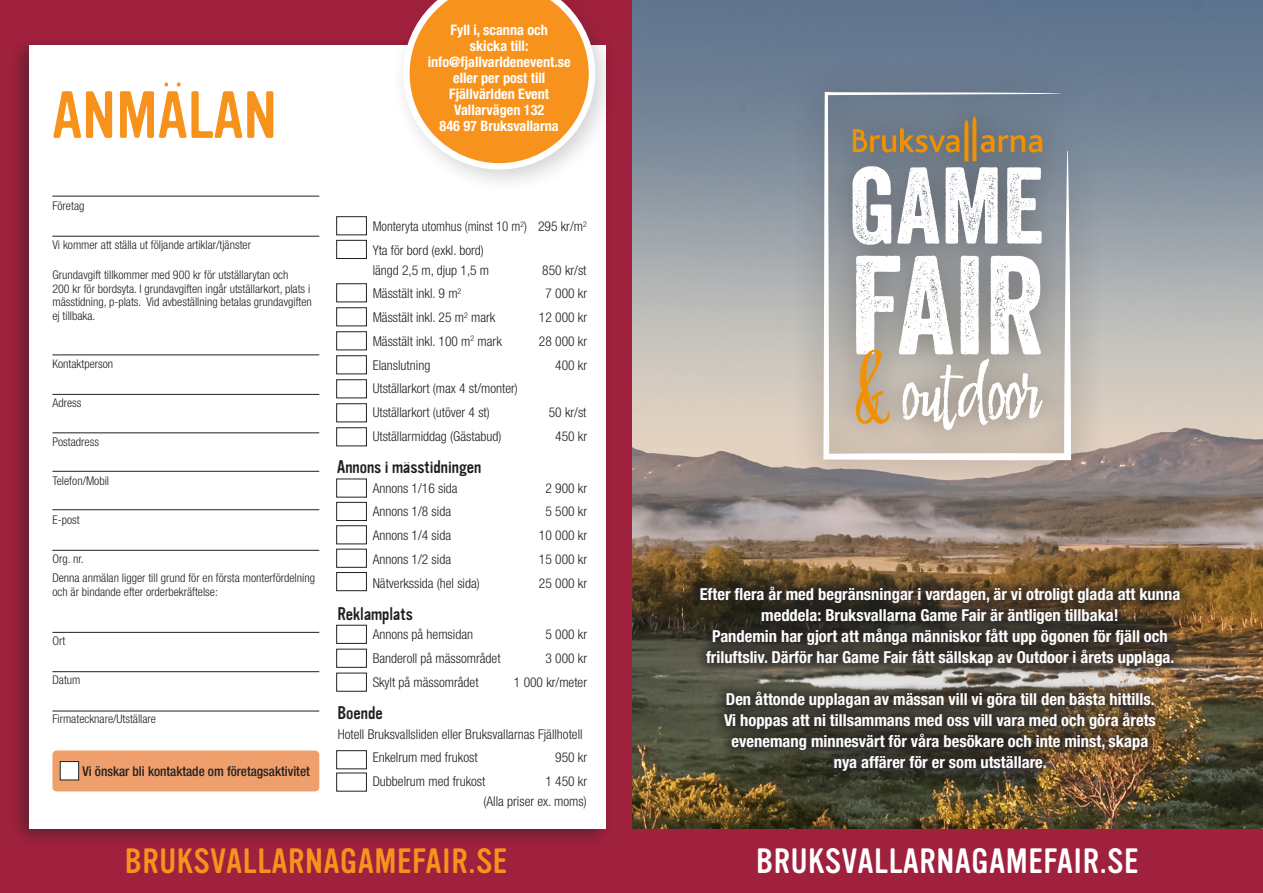
<style>
.page{position:relative;width:1263px;height:893px;background:#a0213d}
.page>*{position:absolute;margin:0;border:0;box-sizing:border-box;transform-origin:0 0}
.t1{font:65.4px "Vinyl OT";color:#f7931d}
.t2{font:34.5px "Vinyl OT";letter-spacing:.02em;color:#f7931d}
.t3{font:34.5px "Vinyl OT";letter-spacing:.02em;color:#fff}
.t4{font:18px "Vinyl OT";color:#231f20}
.t5{font:700 condensed 16.5px/21px "Helvetica Neue";color:#fff;text-align:center}
.t6{font:700 condensed 14.4px/16px "Helvetica Neue";color:#fff;text-align:center}
.t7{font:300 condensed 13.5px/19.5px "Helvetica Neue";color:#231f20}
.t8{font:500 condensed 13.5px "Helvetica Neue";color:#231f20}
.t9{font:300 condensed 13.5px "Helvetica Neue";color:#231f20;scale:.96 1}
.t10{font:300 condensed 12px/13.5px "Helvetica Neue";color:#231f20}
</style>
<div class="page">
<div style="left:9px;top:36px;width:605px;height:812px;background:#231f20;opacity:.5"></div>
<div style="left:30px;top:45px;width:576px;height:783px;background:#fff"></div>
<div style="left:391px;top:0;width:229px;height:194px;background:#231f20;opacity:.2"></div>
<svg style="left:403px;top:0;width:192px;height:170px"></svg>
<div style="left:52px;top:750px;width:267px;height:41px;background:#ee9f6b;border-radius:4px"></div>
<div style="left:336px;top:283px;width:31px;height:19px;border:1px solid #231f20"></div>
<div style="left:336px;top:355px;width:31px;height:19px;border:1px solid #231f20"></div>
<div style="left:336px;top:427px;width:31px;height:19px;border:1px solid #231f20"></div>
<div style="left:336px;top:479px;width:31px;height:18px;border:1px solid #231f20"></div>
<div style="left:336px;top:502px;width:31px;height:19px;border:1px solid #231f20"></div>
<div style="left:336px;top:525px;width:31px;height:19px;border:1px solid #231f20"></div>
<div style="left:336px;top:549px;width:31px;height:19px;border:1px solid #231f20"></div>
<div style="left:336px;top:572px;width:31px;height:19px;border:1px solid #231f20"></div>
<div style="left:336px;top:625px;width:31px;height:19px;border:1px solid #231f20"></div>
<div style="left:336px;top:649px;width:31px;height:19px;border:1px solid #231f20"></div>
<div style="left:336px;top:673px;width:31px;height:19px;border:1px solid #231f20"></div>
<div style="left:336px;top:750px;width:31px;height:19px;border:1px solid #231f20"></div>
<div style="left:336px;top:773px;width:31px;height:18px;border:1px solid #231f20"></div>
<div style="left:336px;top:240px;width:31px;height:19px;border:1px solid #231f20"></div>
<div style="left:336px;top:331px;width:31px;height:19px;border:1px solid #231f20"></div>
<div style="left:336px;top:403px;width:31px;height:19px;border:1px solid #231f20"></div>
<div style="left:336px;top:216px;width:31px;height:19px;border:1px solid #231f20"></div>
<div style="left:60px;top:761px;width:19px;height:19px;background:#fff"></div>
<div style="left:60px;top:761px;width:19px;height:19px;border:1px solid #231f20"></div>
<div style="left:336px;top:307px;width:31px;height:19px;border:1px solid #231f20"></div>
<div style="left:336px;top:379px;width:31px;height:19px;border:1px solid #231f20"></div>
<hr style="left:52px;top:196px;width:267px;height:1px;background:#231f20">
<hr style="left:52px;top:236px;width:267px;height:1px;background:#231f20">
<hr style="left:52px;top:354px;width:267px;height:1px;background:#231f20">
<hr style="left:52px;top:394px;width:267px;height:1px;background:#231f20">
<hr style="left:52px;top:432px;width:267px;height:1px;background:#231f20">
<hr style="left:52px;top:471px;width:267px;height:1px;background:#231f20">
<hr style="left:52px;top:509px;width:267px;height:1px;background:#231f20">
<hr style="left:52px;top:550px;width:267px;height:1px;background:#231f20">
<hr style="left:52px;top:632px;width:267px;height:1px;background:#231f20">
<hr style="left:52px;top:671px;width:267px;height:1px;background:#231f20">
<hr style="left:52px;top:711px;width:267px;height:1px;background:#231f20">
<img style="left:632px;top:0;width:631px;height:828px">
<div style="left:687px;top:573px;width:506px;height:211px;background:#231f20;opacity:.7"></div>
<div style="left:791px;top:59px;width:313px;height:434px;background:#231f20;opacity:.4"></div>
<svg style="left:823px;top:92px;width:248px;height:369px;background:#aaa"></svg>
<svg style="left:856px;top:255px;width:186px;height:175px;background:#cec8c1"></svg>
<p class="t1" style="left:52px;top:79px;width:226px">ANMÄLAN</p>
<p class="t6" style="left:450px;top:22px;width:99px">Fyll i, scanna och</p>
<p class="t6" style="left:470px;top:38px;width:60px">skicka till:</p>
<p class="t6" style="left:428px;top:54px;width:144px">info@fjallvarldenevent.se</p>
<p class="t6" style="left:453px;top:70px;width:94px">eller per post till</p>
<p class="t6" style="left:449px;top:86px;width:101px">Fjällvärlden Event<br>Vallarvägen 132</p>
<p class="t6" style="left:440px;top:118px;width:121px">846 97 Bruksvallarna</p>
<p class="t10" style="left:52px;top:198px;width:34px">Företag</p>
<p class="t10" style="left:52px;top:238px;width:200px">Vi kommer att ställa ut följande artiklar/tjänster</p>
<p class="t10" style="left:52px;top:268px;width:261px">Grundavgift tillkommer med 900 kr för utställarytan och<br>200 kr för bordsyta. I grundavgiften ingår utställarkort, plats i mässtidning, p-plats. Vid avbeställning betalas grundavgiften ej tillbaka.</p>
<p class="t10" style="left:52px;top:357px;width:62px">Kontaktperson</p>
<p class="t10" style="left:52px;top:396px;width:31px">Adress</p>
<p class="t10" style="left:52px;top:435px;width:48px">Postadress</p>
<p class="t10" style="left:52px;top:474px;width:58px">Telefon/Mobil</p>
<p class="t10" style="left:52px;top:513px;width:29px">E-post</p>
<p class="t10" style="left:52px;top:549px;width:264px;line-height:19.5px">Org. nr.<br>Denna anmälan ligger till grund för en första monterfördelning</p>
<p class="t10" style="left:52px;top:585px;width:167px">och är bindande efter orderbekräftelse:</p>
<p class="t10" style="left:52px;top:634px;width:14px">Ort</p>
<p class="t10" style="left:52px;top:673px;width:30px">Datum</p>
<p class="t10" style="left:52px;top:712px;width:105px">Firmatecknare/Utställare</p>
<p class="t8" style="left:82px;top:763px;width:229px">Vi önskar bli kontaktade om företagsaktivitet</p>
<p class="t9" style="left:373px;top:219px;width:225px">Monteryta utomhus (minst 10 m<sup>2</sup>) 295 kr/m<sup>2</sup></p>
<p class="t7" style="left:373px;top:240px;width:118px">Yta för bord (exkl. bord) längd 2,5 m, djup 1,5 m</p>
<p class="t7" style="left:542px;top:260px;width:46px">850 kr/st</p>
<p class="t7" style="left:373px;top:284px;width:90px">Mässtält inkl. 9 m<sup>2</sup></p>
<p class="t7" style="left:545px;top:284px;width:43px">7 000 kr</p>
<p class="t7" style="left:373px;top:307px;width:124px">Mässtält inkl. 25 m<sup>2</sup> mark</p>
<p class="t7" style="left:539px;top:307px;width:50px">12 000 kr</p>
<p class="t7" style="left:373px;top:331px;width:131px">Mässtält inkl. 100 m<sup>2</sup> mark</p>
<p class="t7" style="left:539px;top:331px;width:50px">28 000 kr</p>
<p class="t7" style="left:373px;top:355px;width:59px">Elanslutning</p>
<p class="t7" style="left:555px;top:355px;width:33px">400 kr</p>
<p class="t7" style="left:373px;top:379px;width:147px">Utställarkort (max 4 st/monter)</p>
<p class="t7" style="left:373px;top:402px;width:119px">Utställarkort (utöver 4 st)</p>
<p class="t7" style="left:549px;top:402px;width:39px">50 kr/st</p>
<p class="t7" style="left:373px;top:426px;width:130px">Utställarmiddag (Gästabud)</p>
<p class="t7" style="left:555px;top:426px;width:33px">450 kr</p>
<p class="t4" style="left:337px;top:457px;width:146px">Annons i mässtidningen</p>
<p class="t7" style="left:373px;top:478px;width:86px">Annons 1/16 sida</p>
<p class="t7" style="left:545px;top:478px;width:43px">2 900 kr</p>
<p class="t7" style="left:373px;top:502px;width:80px">Annons 1/8 sida</p>
<p class="t7" style="left:545px;top:502px;width:43px">5 500 kr</p>
<p class="t7" style="left:373px;top:525px;width:80px">Annons 1/4 sida</p>
<p class="t7" style="left:539px;top:525px;width:50px">10 000 kr</p>
<p class="t7" style="left:373px;top:549px;width:80px">Annons 1/2 sida</p>
<p class="t7" style="left:539px;top:549px;width:50px">15 000 kr</p>
<p class="t7" style="left:373px;top:573px;width:109px">Nätverkssida (hel sida)</p>
<p class="t7" style="left:539px;top:573px;width:50px">25 000 kr</p>
<p class="t4" style="left:337px;top:604px;width:77px">Reklamplats</p>
<p class="t7" style="left:373px;top:625px;width:102px">Annons på hemsidan</p>
<p class="t7" style="left:545px;top:625px;width:43px">5 000 kr</p>
<p class="t7" style="left:373px;top:648px;width:129px">Banderoll på mässområdet</p>
<p class="t7" style="left:545px;top:648px;width:43px">3 000 kr</p>
<p class="t7" style="left:373px;top:672px;width:107px">Skylt på mässområdet</p>
<p class="t7" style="left:514px;top:672px;width:75px">1 000 kr/meter</p>
<p class="t4" style="left:337px;top:703px;width:47px">Boende</p>
<p class="t7" style="left:338px;top:724px;width:246px">Hotell Bruksvallsliden eller Bruksvallarnas Fjällhotell</p>
<p class="t7" style="left:373px;top:748px;width:106px">Enkelrum med frukost</p>
<p class="t7" style="left:555px;top:748px;width:33px">950 kr</p>
<p class="t7" style="left:373px;top:771px;width:114px">Dubbelrum med frukost</p>
<p class="t7" style="left:483px;top:771px;width:105px;text-align:right">1 450 kr<br>(Alla priser ex. moms)</p>
<p class="t2" style="left:125px;top:842px;width:384px">BRUKSVALLARNAGAMEFAIR.SE</p>
<p class="t5" style="left:700px;top:583px;width:482px">Efter flera år med begränsningar i vardagen, är vi otroligt glada att kunna meddela: Bruksvallarna Game Fair är äntligen tillbaka!<br>Pandemin har gjort att många människor fått upp ögonen för fjäll och friluftsliv. Därför har Game Fair fått sällskap av Outdoor i årets upplaga.</p>
<p class="t5" style="left:724px;top:688px;width:433px">Den åttonde upplagan av mässan vill vi göra till den bästa hittills.<br>Vi hoppas att ni tillsammans med oss vill vara med och göra årets evenemang minnesvärt för våra besökare och inte minst, skapa nya affärer för er som utställare.</p>
<p class="t3" style="left:756px;top:842px;width:384px">BRUKSVALLARNAGAMEFAIR.SE</p>
</div>
